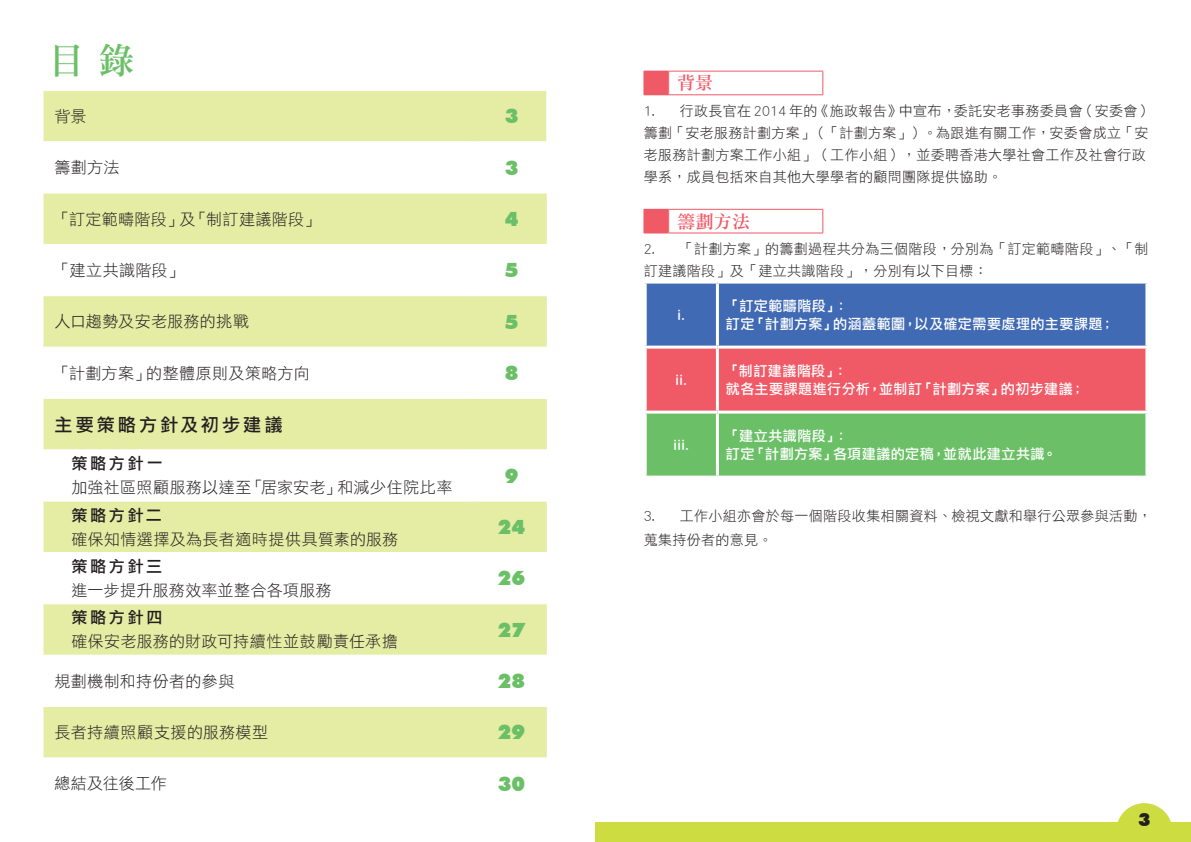
<style>
.page{position:relative;width:1191px;height:842px;background:#fff}
.page>*{position:absolute;margin:0;border:0;box-sizing:border-box;transform-origin:0 0}
.t1{font:36px "DF Li Song Md HK BF";color:#6bc067}
.t2{font:900 20px "Futura BT";color:#6bc067}
.t3{font:18px "DF Li Hei Md HK BF";letter-spacing:.18em;color:#231f20}
.t4{font:18px "DF Li Song Md HK BF";letter-spacing:.015em;color:#f05a67}
.t5{font:900 18px "Futura BT";color:#231f20}
.t6{font:16px "DF Hei Lt HKP BF";letter-spacing:.025em;color:#231f20}
.t7{font:16px "DF Hei Lt HKP BF";letter-spacing:.005em;color:#231f20}
.t8{font:16px "DF Li Hei Md HK BF";letter-spacing:.185em;color:#231f20}
.t9{font:14px/22px "DF Hei Lt HKP BF";letter-spacing:.025em;color:#231f20}
.t10{font:14px/18px "DF Li Hei Md HK BF";letter-spacing:.035em;color:#fff}
</style>
<div class="page">
<div style="left:595px;top:823px;width:596px;height:19px;background:#cddc41"></div>
<svg style="left:1116px;top:803px;width:56px;height:20px"></svg>
<hr style="left:668px;top:71px;width:155px;height:1px;background:#f05a67">
<svg style="left:822px;top:71px;width:1px;height:24px"></svg>
<hr style="left:668px;top:95px;width:155px;height:1px;background:#f05a67">
<svg style="left:643px;top:71px;width:26px;height:25px"></svg>
<hr style="left:668px;top:209px;width:155px;height:1px;background:#f05a67">
<svg style="left:822px;top:210px;width:1px;height:23px"></svg>
<hr style="left:668px;top:233px;width:155px;height:1px;background:#f05a67">
<svg style="left:643px;top:209px;width:26px;height:25px"></svg>
<svg style="left:646px;top:284px;width:499px;height:192px;background:#898281"></svg>
<hr style="left:716px;top:284px;width:3px;height:62px;background:#fff">
<hr style="left:643px;top:346px;width:74px;height:3px;background:#fff">
<hr style="left:717px;top:346px;width:431px;height:3px;background:#fff">
<hr style="left:716px;top:349px;width:3px;height:62px;background:#fff">
<hr style="left:643px;top:411px;width:74px;height:3px;background:#fff">
<hr style="left:717px;top:411px;width:431px;height:3px;background:#fff">
<hr style="left:716px;top:414px;width:3px;height:62px;background:#fff">
<svg style="left:44px;top:91px;width:503px;height:666px;fill:#e5eca3"></svg>
<hr style="left:546px;top:91px;width:1px;height:50px;background:#fff">
<hr style="left:43px;top:141px;width:433px;height:1px;background:#fff">
<hr style="left:476px;top:141px;width:71px;height:1px;background:#fff">
<hr style="left:546px;top:142px;width:1px;height:51px;background:#fff">
<hr style="left:546px;top:245px;width:1px;height:50px;background:#fff">
<hr style="left:546px;top:348px;width:1px;height:50px;background:#fff">
<hr style="left:546px;top:450px;width:1px;height:51px;background:#fff">
<hr style="left:546px;top:553px;width:1px;height:50px;background:#fff">
<hr style="left:546px;top:656px;width:1px;height:50px;background:#fff">
<hr style="left:43px;top:193px;width:433px;height:1px;background:#fff">
<hr style="left:476px;top:193px;width:71px;height:1px;background:#fff">
<hr style="left:43px;top:244px;width:433px;height:1px;background:#fff">
<hr style="left:476px;top:244px;width:71px;height:1px;background:#fff">
<hr style="left:43px;top:295px;width:433px;height:1px;background:#fff">
<hr style="left:476px;top:295px;width:71px;height:1px;background:#fff">
<hr style="left:43px;top:347px;width:433px;height:1px;background:#fff">
<hr style="left:476px;top:347px;width:71px;height:1px;background:#fff">
<hr style="left:43px;top:398px;width:433px;height:1px;background:#fff">
<hr style="left:476px;top:398px;width:71px;height:1px;background:#fff">
<hr style="left:43px;top:449px;width:433px;height:1px;background:#fff">
<hr style="left:476px;top:449px;width:71px;height:1px;background:#fff">
<hr style="left:43px;top:501px;width:433px;height:1px;background:#fff">
<hr style="left:476px;top:501px;width:71px;height:1px;background:#fff">
<hr style="left:43px;top:552px;width:433px;height:1px;background:#fff">
<hr style="left:476px;top:552px;width:71px;height:1px;background:#fff">
<hr style="left:43px;top:603px;width:433px;height:1px;background:#fff">
<hr style="left:476px;top:603px;width:71px;height:1px;background:#fff">
<hr style="left:43px;top:655px;width:433px;height:1px;background:#fff">
<hr style="left:476px;top:655px;width:71px;height:1px;background:#fff">
<hr style="left:43px;top:706px;width:433px;height:1px;background:#fff">
<hr style="left:476px;top:706px;width:71px;height:1px;background:#fff">
<h1 class="t1" style="left:48px;top:43px;width:88px">目錄</h1>
<p class="t6" style="left:54px;top:108px;width:34px">背景</p>
<h2 class="t2" style="left:505px;top:104px;width:15px">3</h2>
<p class="t6" style="left:54px;top:159px;width:67px">籌劃方法</p>
<h2 class="t2" style="left:505px;top:155px;width:15px">3</h2>
<p class="t6" style="left:54px;top:211px;width:267px">「訂定範疇階段」及「制訂建議階段」</p>
<h2 class="t2" style="left:505px;top:207px;width:15px">4</h2>
<p class="t6" style="left:54px;top:262px;width:130px">「建立共識階段」</p>
<h2 class="t2" style="left:505px;top:258px;width:15px">5</h2>
<p class="t6" style="left:54px;top:313px;width:196px">人口趨勢及安老服務的挑戰</p>
<h2 class="t2" style="left:505px;top:309px;width:15px">5</h2>
<p class="t6" style="left:54px;top:365px;width:257px">「計劃方案」的整體原則及策略方向</p>
<h2 class="t2" style="left:505px;top:361px;width:15px">8</h2>
<p class="t3" style="left:54px;top:415px;width:230px">主要策略方針及初步建議</p>
<p class="t8" style="left:71px;top:455px;width:93px">策略方針一</p>
<p class="t6" style="left:71px;top:479px;width:383px">加強社區照顧服務以達至「居家安老」和減少住院比率</p>
<h2 class="t2" style="left:505px;top:463px;width:15px">9</h2>
<p class="t8" style="left:71px;top:507px;width:92px">策略方針二</p>
<p class="t6" style="left:71px;top:531px;width:328px">確保知情選擇及為長者適時提供具質素的服務</p>
<p class="t8" style="left:71px;top:558px;width:92px">策略方針三</p>
<p class="t7" style="left:71px;top:582px;width:262px">進一步提升服務效率並整合各項服務</p>
<p class="t8" style="left:71px;top:609px;width:93px">策略方針四</p>
<p class="t6" style="left:71px;top:633px;width:328px">確保安老服務的財政可持續性並鼓勵責任承擔</p>
<h2 class="t2" style="left:498px;top:515px;width:29px">24</h2>
<h2 class="t2" style="left:498px;top:566px;width:29px">26</h2>
<h2 class="t2" style="left:498px;top:617px;width:29px">27</h2>
<p class="t6" style="left:54px;top:673px;width:182px">規劃機制和持份者的參與</p>
<h2 class="t2" style="left:498px;top:669px;width:29px">28</h2>
<p class="t6" style="left:54px;top:724px;width:215px">長者持續照顧支援的服務模型</p>
<h2 class="t2" style="left:498px;top:720px;width:29px">29</h2>
<p class="t7" style="left:54px;top:775px;width:114px">總結及往後工作</p>
<h2 class="t2" style="left:498px;top:771px;width:29px">30</h2>
<p class="t4" style="left:677px;top:74px;width:37px">背景</p>
<p class="t9" style="left:643px;top:100px;width:510px">1. 行政長官在 2014 年的《施政報告》中宣布，委託安老事務委員會（安委會）籌劃「安老服務計劃方案」（「計劃方案」）。為跟進有關工作，安委會成立「安老服務計劃方案工作小組」（工作小組），並委聘香港大學社會工作及社會行政學系，成員包括來自其他大學學者的顧問團隊提供協助。</p>
<p class="t4" style="left:677px;top:212px;width:75px">籌劃方法</p>
<p class="t9" style="left:643px;top:238px;width:506px">2. 「計劃方案」的籌劃過程共分為三個階段，分別為「訂定範疇階段」、「制訂建議階段」及「建立共識階段」，分別有以下目標：</p>
<p class="t10" style="left:677px;top:306px;width:9px">i.</p>
<p class="t10" style="left:726px;top:297px;width:390px">「訂定範疇階段」：<br>訂定「計劃方案」的涵蓋範圍，以及確定需要處理的主要課題；</p>
<p class="t10" style="left:675px;top:371px;width:13px">ii.</p>
<p class="t10" style="left:726px;top:362px;width:360px">「制訂建議階段」：<br>就各主要課題進行分析，並制訂「計劃方案」的初步建議；</p>
<p class="t10" style="left:673px;top:436px;width:17px">iii.</p>
<p class="t10" style="left:726px;top:427px;width:332px">「建立共識階段」：<br>訂定「計劃方案」各項建議的定稿，並就此建立共識。</p>
<p class="t9" style="left:643px;top:504px;width:510px;line-height:24px">3. 工作小組亦會於每一個階段收集相關資料、檢視文獻和舉行公眾參與活動，蒐集持份者的意見。</p>
<p class="t5" style="left:1138px;top:808px;width:14px">3</p>
</div>
